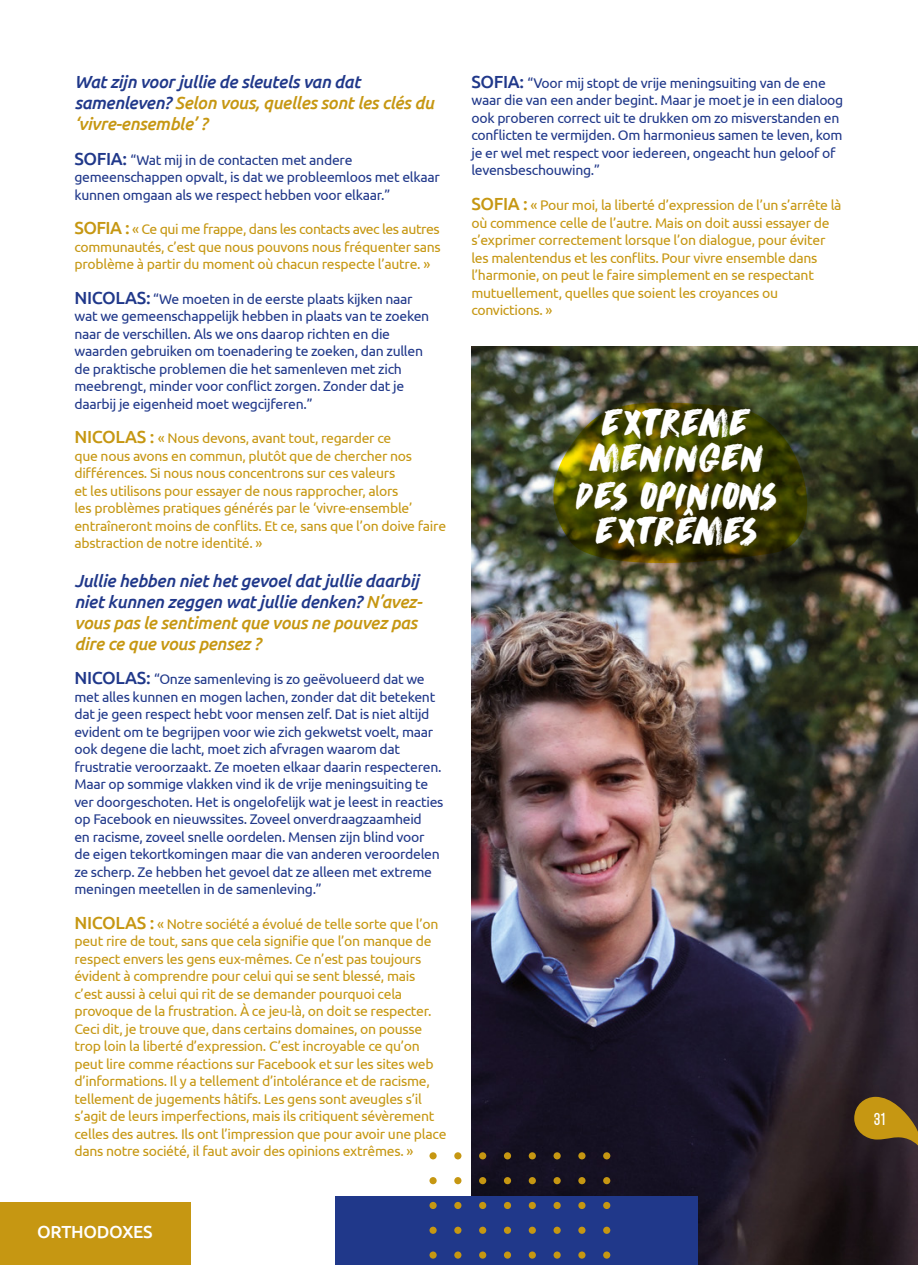
<style>
.page{position:relative;width:918px;height:1265px;background:#fff}
.page>*{position:absolute;margin:0;border:0;box-sizing:border-box;transform-origin:0 0}
.t1{font:35px/35.9px "DK Dirrrty";letter-spacing:-.05em;color:#fff;text-align:center}
.VRAAG{font:italic 500 17.5px/21px "Ubuntu";letter-spacing:-.02em;color:#20388a}
.VRAAG-2{font:italic 500 17.5px/21px "Ubuntu";letter-spacing:-.02em;color:#c69712}
.t2{font:500 17.5px "Ubuntu";letter-spacing:-.02em;color:#fff}
.t3{font:700 14.88px "Mohave";color:#fff}
.TEKST{font:14px/17.5px "Ubuntu";letter-spacing:-.02em;color:#c69712}
.TEKST-2{font:14px/17.5px "Ubuntu";letter-spacing:-.02em;color:#20388a}
.s1{color:#20388a}
.s2{font-weight:500;font-size:17.5px}
.s3{color:#c69712}
</style>
<div class="page">
<img style="left:471px;top:347px;width:447px;height:918px">
<svg style="left:551px;top:397px;width:269px;height:172px"></svg>
<div style="left:335px;top:1197px;width:362px;height:68px;background:#20388a"></div>
<div style="left:429px;top:1251px;width:8px;height:8px;background:#c69712;border-radius:50%"></div>
<div style="left:454px;top:1251px;width:7px;height:8px;background:#c69712;border-radius:50%"></div>
<div style="left:479px;top:1251px;width:7px;height:8px;background:#c69712;border-radius:50%"></div>
<div style="left:504px;top:1251px;width:7px;height:8px;background:#c69712;border-radius:50%"></div>
<div style="left:529px;top:1251px;width:7px;height:8px;background:#c69712;border-radius:50%"></div>
<div style="left:553px;top:1251px;width:8px;height:8px;background:#c69712;border-radius:50%"></div>
<div style="left:578px;top:1251px;width:7px;height:8px;background:#c69712;border-radius:50%"></div>
<div style="left:603px;top:1251px;width:7px;height:8px;background:#c69712;border-radius:50%"></div>
<div style="left:429px;top:1227px;width:8px;height:7px;background:#c69712;border-radius:50%"></div>
<div style="left:454px;top:1227px;width:7px;height:7px;background:#c69712;border-radius:50%"></div>
<div style="left:479px;top:1227px;width:7px;height:7px;background:#c69712;border-radius:50%"></div>
<div style="left:504px;top:1227px;width:7px;height:7px;background:#c69712;border-radius:50%"></div>
<div style="left:529px;top:1227px;width:7px;height:7px;background:#c69712;border-radius:50%"></div>
<div style="left:553px;top:1227px;width:8px;height:7px;background:#c69712;border-radius:50%"></div>
<div style="left:578px;top:1227px;width:7px;height:7px;background:#c69712;border-radius:50%"></div>
<div style="left:603px;top:1227px;width:7px;height:7px;background:#c69712;border-radius:50%"></div>
<div style="left:429px;top:1202px;width:8px;height:7px;background:#c69712;border-radius:50%"></div>
<div style="left:454px;top:1202px;width:7px;height:7px;background:#c69712;border-radius:50%"></div>
<div style="left:479px;top:1202px;width:7px;height:7px;background:#c69712;border-radius:50%"></div>
<div style="left:504px;top:1202px;width:7px;height:7px;background:#c69712;border-radius:50%"></div>
<div style="left:529px;top:1202px;width:7px;height:7px;background:#c69712;border-radius:50%"></div>
<div style="left:553px;top:1202px;width:8px;height:7px;background:#c69712;border-radius:50%"></div>
<div style="left:578px;top:1202px;width:7px;height:7px;background:#c69712;border-radius:50%"></div>
<div style="left:603px;top:1202px;width:7px;height:7px;background:#c69712;border-radius:50%"></div>
<div style="left:429px;top:1177px;width:8px;height:7px;background:#c69712;border-radius:50%"></div>
<div style="left:454px;top:1177px;width:7px;height:7px;background:#c69712;border-radius:50%"></div>
<div style="left:479px;top:1177px;width:7px;height:7px;background:#c69712;border-radius:50%"></div>
<div style="left:504px;top:1177px;width:7px;height:7px;background:#c69712;border-radius:50%"></div>
<div style="left:529px;top:1177px;width:7px;height:7px;background:#c69712;border-radius:50%"></div>
<div style="left:553px;top:1177px;width:8px;height:7px;background:#c69712;border-radius:50%"></div>
<div style="left:578px;top:1177px;width:7px;height:7px;background:#c69712;border-radius:50%"></div>
<div style="left:603px;top:1177px;width:7px;height:7px;background:#c69712;border-radius:50%"></div>
<div style="left:429px;top:1152px;width:8px;height:7px;background:#c69712;border-radius:50%"></div>
<div style="left:454px;top:1152px;width:7px;height:7px;background:#c69712;border-radius:50%"></div>
<div style="left:479px;top:1152px;width:7px;height:7px;background:#c69712;border-radius:50%"></div>
<div style="left:504px;top:1152px;width:7px;height:7px;background:#c69712;border-radius:50%"></div>
<div style="left:529px;top:1152px;width:7px;height:7px;background:#c69712;border-radius:50%"></div>
<div style="left:553px;top:1152px;width:8px;height:7px;background:#c69712;border-radius:50%"></div>
<div style="left:578px;top:1152px;width:7px;height:7px;background:#c69712;border-radius:50%"></div>
<div style="left:603px;top:1152px;width:7px;height:7px;background:#c69712;border-radius:50%"></div>
<div style="left:0;top:1203px;width:190px;height:62px;background:#c69712"></div>
<svg style="left:854px;top:1097px;width:64px;height:49px"></svg>
<h3 class="VRAAG-2" style="left:74px;top:71px;width:361px"><span class="s1">Wat zijn voor jullie de sleutels van dat samenleven?</span> Selon vous, quelles sont les clés du ‘vivre-ensemble’ ?</h3>
<p class="TEKST-2" style="left:74px;top:150px;width:367px"><span class="s2">SOFIA:</span> “Wat mij in de contacten met andere gemeenschappen opvalt, is dat we probleemloos met elkaar kunnen omgaan als we respect hebben voor elkaar.”</p>
<p class="TEKST" style="left:74px;top:220px;width:368px;text-align:justify"><span class="s2">SOFIA :</span> « Ce qui me frappe, dans les contacts avec les autres communautés, c’est que nous pouvons nous fréquenter sans problème à partir du moment où chacun respecte l’autre. »</p>
<p class="TEKST-2" style="left:74px;top:290px;width:356px"><span class="s2">NICOLAS:</span> “We moeten in de eerste plaats kijken naar wat we gemeenschappelijk hebben in plaats van te zoeken naar de verschillen. Als we ons daarop richten en die waarden gebruiken om toenadering te zoeken, dan zullen de praktische problemen die het samenleven met zich meebrengt, minder voor conflict zorgen. Zonder dat je daarbij je eigenheid moet wegcijferen.”</p>
<p class="TEKST" style="left:74px;top:429px;width:373px"><span class="s2">NICOLAS :</span> « Nous devons, avant tout, regarder ce<br>que nous avons en commun, plutôt que de chercher nos différences. Si nous nous concentrons sur ces valeurs<br>et les utilisons pour essayer de nous rapprocher, alors<br>les problèmes pratiques générés par le ‘vivre-ensemble’ entraîneront moins de conflits. Et ce, sans que l’on doive faire abstraction de notre identité. »</p>
<h3 class="VRAAG" style="left:74px;top:569px;width:350px">Jullie hebben niet het gevoel dat jullie daarbij niet kunnen zeggen wat jullie denken? <span class="s3">N’avez&shy;vous pas le sentiment que vous ne pouvez pas dire ce que vous pensez ?</span></h3>
<p class="TEKST-2" style="left:74px;top:670px;width:370px"><span class="s2">NICOLAS:</span> “Onze samenleving is zo geëvolueerd dat we met alles kunnen en mogen lachen, zonder dat dit betekent dat je geen respect hebt voor mensen zelf. Dat is niet altijd evident om te begrijpen voor wie zich gekwetst voelt, maar ook degene die lacht, moet zich afvragen waarom dat frustratie veroorzaakt. Ze moeten elkaar daarin respecteren.<br>Maar op sommige vlakken vind ik de vrije meningsuiting te ver doorgeschoten. Het is ongelofelijk wat je leest in reacties op Facebook en nieuwssites. Zoveel onverdraagzaamheid<br>en racisme, zoveel snelle oordelen. Mensen zijn blind voor de eigen tekortkomingen maar die van anderen veroordelen ze scherp. Ze hebben het gevoel dat ze alleen met extreme meningen meetellen in de samenleving.”</p>
<p class="TEKST" style="left:74px;top:915px;width:374px"><span class="s2">NICOLAS :</span> « Notre société a évolué de telle sorte que l’on peut rire de tout, sans que cela signifie que l’on manque de respect envers les gens eux-mêmes. Ce n’est pas toujours évident à comprendre pour celui qui se sent blessé, mais c’est aussi à celui qui rit de se demander pourquoi cela provoque de la frustration. À ce jeu-là, on doit se respecter.<br>Ceci dit, je trouve que, dans certains domaines, on pousse trop loin la liberté d’expression. C’est incroyable ce qu’on peut lire comme réactions sur Facebook et sur les sites web d’informations. Il y a tellement d’intolérance et de racisme, tellement de jugements hâtifs. Les gens sont aveugles s’il s’agit de leurs imperfections, mais ils critiquent sévèrement celles des autres. Ils ont l’impression que pour avoir une place dans notre société, il faut avoir des opinions extrêmes. »</p>
<p class="TEKST-2" style="left:471px;top:74px;width:373px"><span class="s2">SOFIA:</span> “Voor mij stopt de vrije meningsuiting van de ene waar die van een ander begint. Maar je moet je in een dialoog ook proberen correct uit te drukken om zo misverstanden en conflicten te vermijden. Om harmonieus samen te leven, kom je er wel met respect voor iedereen, ongeacht hun geloof of levensbeschouwing.”</p>
<p class="TEKST" style="left:471px;top:196px;width:372px"><span class="s2">SOFIA :</span> « Pour moi, la liberté d’expression de l’un s’arrête là où commence celle de l’autre. Mais on doit aussi essayer de s’exprimer correctement lorsque l’on dialogue, pour éviter les malentendus et les conflits. Pour vivre ensemble dans l’harmonie, on peut le faire simplement en se respectant mutuellement, quelles que soient les croyances ou convictions. »</p>
<h1 class="t1" style="left:575px;top:404px;width:203px">EXTREME<br>MENINGEN<br>DES OPINIONS<br>EXTRÊMES</h1>
<p class="t2" style="left:37px;top:1220px;width:117px">ORTHODOXES</p>
<p class="t3" style="left:873px;top:1110px;width:13px">31</p>
</div>
